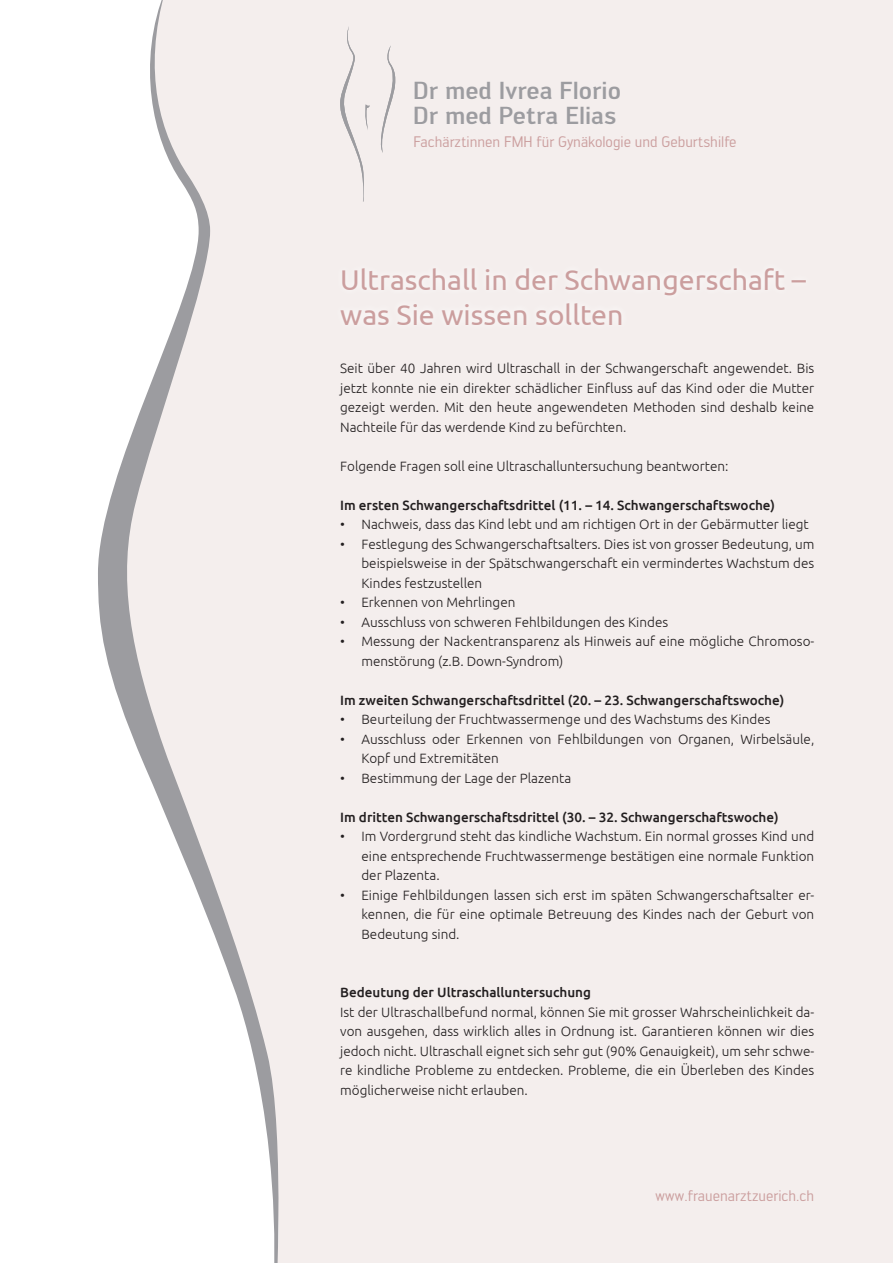
<style>
.page{position:relative;width:893px;height:1263px;background:#fff}
.page>*{position:absolute;margin:0;border:0;box-sizing:border-box;transform-origin:0 0}
.t1{font:28.5px "Ubuntu";color:#cb9e9e}
.t2{font:500 24.15px "Engel";color:#9c9ca0}
.t3{font:15px "Engel";color:#cb9e9e}
.gs_mit_Einzug{font:300 13.5px/19.5px "Ubuntu";color:#231f20;text-align:justify}
.gs{font:300 13.5px/19.5px "Ubuntu";color:#231f20;text-align:justify}
.untertitel{font:500 13.5px "Ubuntu";color:#231f20}
</style>
<div class="page">
<div style="left:287px;top:0;width:606px;height:1263px;background:#f4eeed"></div>
<svg style="left:98px;top:0;width:189px;height:1263px;fill:#f4eeed"></svg>
<div style="left:335px;top:261px;width:478px;height:70px;background:#f4efee"></div>
<svg style="left:377px;top:45px;width:18px;height:108px;background:#e9e4e3"></svg>
<svg style="left:340px;top:26px;width:30px;height:176px;background:#ece6e6"></svg>
<p class="t2" style="left:413px;top:76px;width:209px">Dr med Ivrea Florio</p>
<p class="t2" style="left:413px;top:101px;width:205px">Dr med Petra Elias</p>
<p class="t3" style="left:413px;top:133px;width:325px">Fachärztinnen FMH für Gynäkologie und Geburtshilfe</p>
<p class="t1" style="left:340px;top:263px;width:467px">Ultraschall in der Schwangerschaft –</p>
<p class="t1" style="left:340px;top:297px;width:285px">was Sie wissen sollten</p>
<p class="gs" style="left:340px;top:358px;width:476px">Seit über 40 Jahren wird Ultraschall in der Schwangerschaft angewendet. Bis jetzt konnte nie ein direkter schädlicher Einfluss auf das Kind oder die Mutter gezeigt werden. Mit den heute angewendeten Methoden sind deshalb keine Nachteile für das werdende Kind zu befürchten.</p>
<p class="gs_mit_Einzug" style="left:340px;top:456px;width:390px">Folgende Fragen soll eine Ultraschalluntersuchung beantworten:</p>
<p class="untertitel" style="left:340px;top:496px;width:436px">Im ersten Schwangerschaftsdrittel (11. – 14. Schwangerschaftswoche)</p>
<p class="gs_mit_Einzug" style="left:340px;top:514px;width:470px">• Nachweis, dass das Kind lebt und am richtigen Ort in der Gebärmutter liegt</p>
<p class="gs_mit_Einzug" style="left:361px;top:534px;width:454px;text-indent:-21px">• Festlegung des Schwangerschaftsalters. Dies ist von grosser Bedeutung, um beispielsweise in der Spätschwangerschaft ein vermindertes Wachstum des Kindes festzustellen</p>
<p class="gs_mit_Einzug" style="left:340px;top:592px;width:177px">• Erkennen von Mehrlingen</p>
<p class="gs_mit_Einzug" style="left:340px;top:612px;width:329px">• Ausschluss von schweren Fehlbildungen des Kindes</p>
<p class="gs_mit_Einzug" style="left:361px;top:631px;width:454px;text-indent:-21px">• Messung der Nackentransparenz als Hinweis auf eine mögliche Chromoso&shy;menstörung (z.B. Down-Syndrom)</p>
<p class="untertitel" style="left:340px;top:691px;width:446px">Im zweiten Schwangerschaftsdrittel (20. – 23. Schwangerschaftswoche)</p>
<p class="gs_mit_Einzug" style="left:340px;top:709px;width:432px">• Beurteilung der Fruchtwassermenge und des Wachstums des Kindes</p>
<p class="gs_mit_Einzug" style="left:361px;top:729px;width:454px;text-indent:-21px">• Ausschluss oder Erkennen von Fehlbildungen von Organen, Wirbelsäule,<br>Kopf und Extremitäten</p>
<p class="gs_mit_Einzug" style="left:340px;top:768px;width:233px">• Bestimmung der Lage der Plazenta</p>
<p class="untertitel" style="left:340px;top:808px;width:440px">Im dritten Schwangerschaftsdrittel (30. – 32. Schwangerschaftswoche)</p>
<p class="gs_mit_Einzug" style="left:361px;top:826px;width:454px;text-indent:-21px">• Im Vordergrund steht das kindliche Wachstum. Ein normal grosses Kind und eine entsprechende Fruchtwassermenge bestätigen eine normale Funktion der Plazenta.</p>
<p class="gs_mit_Einzug" style="left:361px;top:885px;width:454px;text-indent:-21px">• Einige Fehlbildungen lassen sich erst im späten Schwangerschaftsalter er&shy;kennen, die für eine optimale Betreuung des Kindes nach der Geburt von Bedeutung sind.</p>
<p class="untertitel" style="left:340px;top:984px;width:252px">Bedeutung der Ultraschalluntersuchung</p>
<p class="gs" style="left:340px;top:1002px;width:476px">Ist der Ultraschallbefund normal, können Sie mit grosser Wahrscheinlichkeit da&shy;von ausgehen, dass wirklich alles in Ordnung ist. Garantieren können wir dies jedoch nicht. Ultraschall eignet sich sehr gut (90% Genauigkeit), um sehr schwe&shy;re kindliche Probleme zu entdecken. Probleme, die ein Überleben des Kindes möglicherweise nicht erlauben.</p>
<p class="t3" style="left:656px;top:1187px;width:160px">www.frauenarztzuerich.ch</p>
</div>
